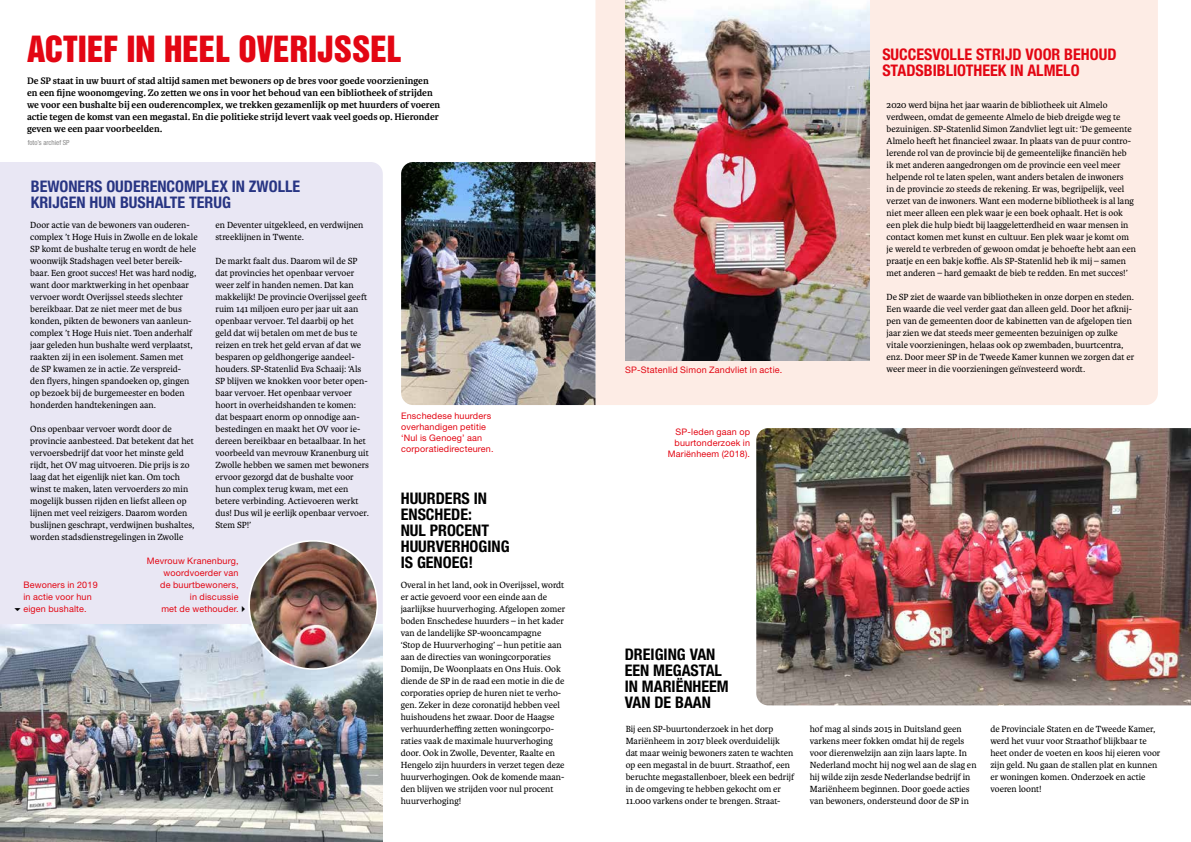
<style>
.page{position:relative;width:1191px;height:842px;background:#fff}
.page>*{position:absolute;margin:0;border:0;box-sizing:border-box;transform-origin:0 0}
.t1{font:33px "Helvetica Inserat LT Std";color:#e30613}
.t2{font:700 condensed 16px/16px "Helvetica Neue LT Std";color:#000}
.t3{font:700 condensed 16px/16px "Helvetica Neue LT Std";color:#283583}
.t4{font:700 condensed 16px/16px "Helvetica Neue LT Std";color:#e30613}
.t5{font:700 10px/12px "Karmina";color:#000}
.t6{font:9.5px/12px "Karmina";color:#000}
.t7{font:9px/11px "Helvetica Neue LT Std";letter-spacing:.02em;color:#e30613}
.t8{font:condensed 7px "Helvetica Neue LT Std";color:#878787}
.s1{color:#000}
</style>
<div class="page">
<div style="left:595px;top:0;width:562px;height:405px;background:#fdece5"></div>
<div style="left:0;top:162px;width:383px;height:463px;background:#e9e7f4"></div>
<img style="left:0;top:625px;width:383px;height:217px">
<img style="left:249px;top:541px;width:128px;height:128px;border-radius:64px">
<img style="left:625px;top:0;width:244px;height:360px">
<img style="left:756px;top:428px;width:435px;height:277px">
<img style="left:401px;top:162px;width:194px;height:243px">
<svg style="left:15px;top:608px;width:5px;height:3px"></svg>
<h1 class="t1" style="left:27px;top:30px;width:376px">ACTIEF IN HEEL OVERIJSSEL</h1>
<p class="t5" style="left:27px;top:75px;width:415px">De SP staat in uw buurt of stad altijd samen met bewoners op de bres voor goede voorzieningen en een fijne woonomgeving. Zo zetten we ons in voor het behoud van een bibliotheek of strijden we voor een bushalte bij een ouderencomplex, we trekken gezamenlijk op met huurders of voeren actie tegen de komst van een megastal. En die politieke strijd levert vaak veel goeds op. Hieronder geven we een paar voorbeelden.</p>
<p class="t8" style="left:28px;top:139px;width:43px">foto’s archief SP</p>
<h2 class="t3" style="left:31px;top:178px;width:271px">BEWONERS OUDERENCOMPLEX IN ZWOLLE<br>KRIJGEN HUN BUSHALTE TERUG</h2>
<p class="t6" style="left:30px;top:219px;width:169px">Door actie van de bewoners van ouderen&shy;complex ’t Hoge Huis in Zwolle en de lokale SP komt de bushalte terug en wordt de hele woonwijk Stadshagen veel beter bereik&shy;baar. Een groot succes! Het was hard nodig, want door marktwerking in het openbaar vervoer wordt Overijssel steeds slechter bereikbaar. Dat ze niet meer met de bus konden, pikten de bewoners van aanleun&shy;complex ’t Hoge Huis niet. Toen anderhalf jaar geleden hun bushalte werd verplaatst, raakten zij in een isolement. Samen met<br>de SP kwamen ze in actie. Ze verspreid&shy;den flyers, hingen spandoeken op, gingen op bezoek bij de burgemeester en boden honderden handtekeningen aan.</p>
<p class="t6" style="left:30px;top:423px;width:166px">Ons openbaar vervoer wordt door de provincie aanbesteed. Dat betekent dat het vervoersbedrijf dat voor het minste geld rijdt, het OV mag uitvoeren. Die prijs is zo laag dat het eigenlijk niet kan. Om toch winst te maken, laten vervoerders zo min mogelijk bussen rijden en liefst alleen op lijnen met veel reizigers. Daarom worden buslijnen geschrapt, verdwijnen bushaltes, worden stadsdienstregelingen in Zwolle</p>
<p class="t6" style="left:215px;top:219px;width:149px">en Deventer uitgekleed, en verdwijnen streeklijnen in Twente.</p>
<p class="t6" style="left:215px;top:255px;width:155px">De markt faalt dus. Daarom wil de SP dat provincies het openbaar vervoer weer zelf in handen nemen. Dat kan makkelijk! De provincie Overijssel geeft ruim 141 miljoen euro per jaar uit aan openbaar vervoer. Tel daarbij op het geld dat wij betalen om met de bus te reizen en trek het geld ervan af dat we besparen op geldhongerige aandeel&shy;houders. SP-Statenlid Eva Schaaij: ‘Als SP blijven we knokken voor beter open&shy;baar vervoer. Het openbaar vervoer hoort in overheidshanden te komen: dat bespaart enorm op onnodige aan&shy;bestedingen en maakt het OV voor ie&shy;dereen bereikbaar en betaalbaar. In het voorbeeld van mevrouw Kranenburg uit Zwolle hebben we samen met bewoners ervoor gezorgd dat de bushalte voor hun complex terug kwam, met een betere verbinding. Actievoeren werkt dus! Dus wil je eerlijk openbaar vervoer.<br>Stem SP!’</p>
<p class="t7" style="left:23px;top:579px;width:76px;line-height:12px">Bewoners in 2019 in actie voor hun eigen bushalte.</p>
<p class="t7" style="left:147px;top:555px;width:93px">Mevrouw Kranenburg,</p>
<p class="t7" style="left:163px;top:567px;width:76px">woordvoerder van</p>
<p class="t7" style="left:160px;top:579px;width:80px">de buurtbewoners,</p>
<p class="t7" style="left:190px;top:591px;width:50px">in discussie</p>
<p class="t7" style="left:161px;top:603px;width:88px">met de wethouder.<span class="s1">✔</span></p>
<p class="t7" style="left:401px;top:410px;width:94px">Enschedese huurders overhandigen petitie ‘Nul is Genoeg’ aan corporatiedirecteuren.</p>
<h2 class="t2" style="left:401px;top:490px;width:110px">HUURDERS IN<br>ENSCHEDE:<br>NUL PROCENT<br>HUURVERHOGING<br>IS GENOEG!</h2>
<p class="t6" style="left:401px;top:579px;width:166px">Overal in het land, ook in Overijssel, wordt er actie gevoerd voor een einde aan de jaarlijkse huurverhoging. Afgelopen zomer boden Enschedese huurders – in het kader van de landelijke SP-wooncampagne<br>‘Stop de Huurverhoging’ – hun petitie aan aan de directies van woningcorporaties Domijn, De Woonplaats en Ons Huis. Ook diende de SP in de raad een motie in die de corporaties opriep de huren niet te verho&shy;gen. Zeker in deze coronatijd hebben veel huishoudens het zwaar. Door de Haagse verhuurderheffing zetten woningcorpo&shy;raties vaak de maximale huurverhoging door. Ook in Zwolle, Deventer, Raalte en Hengelo zijn huurders in verzet tegen deze huurverhogingen. Ook de komende maan&shy;den blijven we strijden voor nul procent huurverhoging!</p>
<p class="t7" style="left:625px;top:364px;width:159px">SP-Statenlid Simon Zandvliet in actie.</p>
<p class="t7" style="left:668px;top:426px;width:84px;text-align:right">SP-leden gaan op buurtonderzoek in<br>Mariënheem (2018).</p>
<h2 class="t4" style="left:882px;top:46px;width:236px">SUCCESVOLLE STRIJD VOOR BEHOUD<br>STADSBIBLIOTHEEK IN ALMELO</h2>
<p class="t6" style="left:886px;top:99px;width:251px">2020 werd bijna het jaar waarin de bibliotheek uit Almelo verdween, omdat de gemeente Almelo de bieb dreigde weg te bezuinigen. SP-Statenlid Simon Zandvliet legt uit: ‘De gemeente Almelo heeft het financieel zwaar. In plaats van de puur contro&shy;lerende rol van de provincie bij de gemeentelijke financiën heb ik met anderen aangedrongen om de provincie een veel meer helpende rol te laten spelen, want anders betalen de inwoners<br>in de provincie zo steeds de rekening. Er was, begrijpelijk, veel verzet van de inwoners. Want een moderne bibliotheek is al lang niet meer alleen een plek waar je een boek ophaalt. Het is ook een plek die hulp biedt bij laaggeletterdheid en waar mensen in contact komen met kunst en cultuur. Een plek waar je komt om je wereld te verbreden of gewoon omdat je behoefte hebt aan een praatje en een bakje koffie. Als SP-Statenlid heb ik mij – samen met anderen – hard gemaakt de bieb te redden. En met succes!’</p>
<p class="t6" style="left:886px;top:291px;width:249px">De SP ziet de waarde van bibliotheken in onze dorpen en steden.<br>Een waarde die veel verder gaat dan alleen geld. Door het afknij&shy;pen van de gemeenten door de kabinetten van de afgelopen tien jaar zien we dat steeds meer gemeenten bezuinigen op zulke vitale voorzieningen, helaas ook op zwembaden, buurtcentra, enz. Door meer SP in de Tweede Kamer kunnen we zorgen dat er weer meer in die voorzieningen geïnvesteerd wordt.</p>
<h2 class="t2" style="left:625px;top:646px;width:105px">DREIGING VAN<br>EEN MEGASTAL<br>IN MARIËNHEEM<br>VAN DE BAAN</h2>
<p class="t6" style="left:626px;top:723px;width:170px">Bij een SP-buurtonderzoek in het dorp Mariënheem in 2017 bleek overduidelijk dat maar weinig bewoners zaten te wachten op een megastal in de buurt. Straathof, een beruchte megastallenboer, bleek een bedrijf in de omgeving te hebben gekocht om er 11.000 varkens onder te brengen. Straat-</p>
<p class="t6" style="left:809px;top:723px;width:168px">hof mag al sinds 2015 in Duitsland geen varkens meer fokken omdat hij de regels voor dierenwelzijn aan zijn laars lapte. In Nederland mocht hij nog wel aan de slag en hij wilde zijn zesde Nederlandse bedrijf in Mariënheem beginnen. Door goede acties van bewoners, ondersteund door de SP in</p>
<p class="t6" style="left:990px;top:723px;width:172px">de Provinciale Staten en de Tweede Kamer, werd het vuur voor Straathof blijkbaar te heet onder de voeten en koos hij eieren voor zijn geld. Nu gaan de stallen plat en kunnen er woningen komen. Onderzoek en actie voeren loont!</p>
</div>
